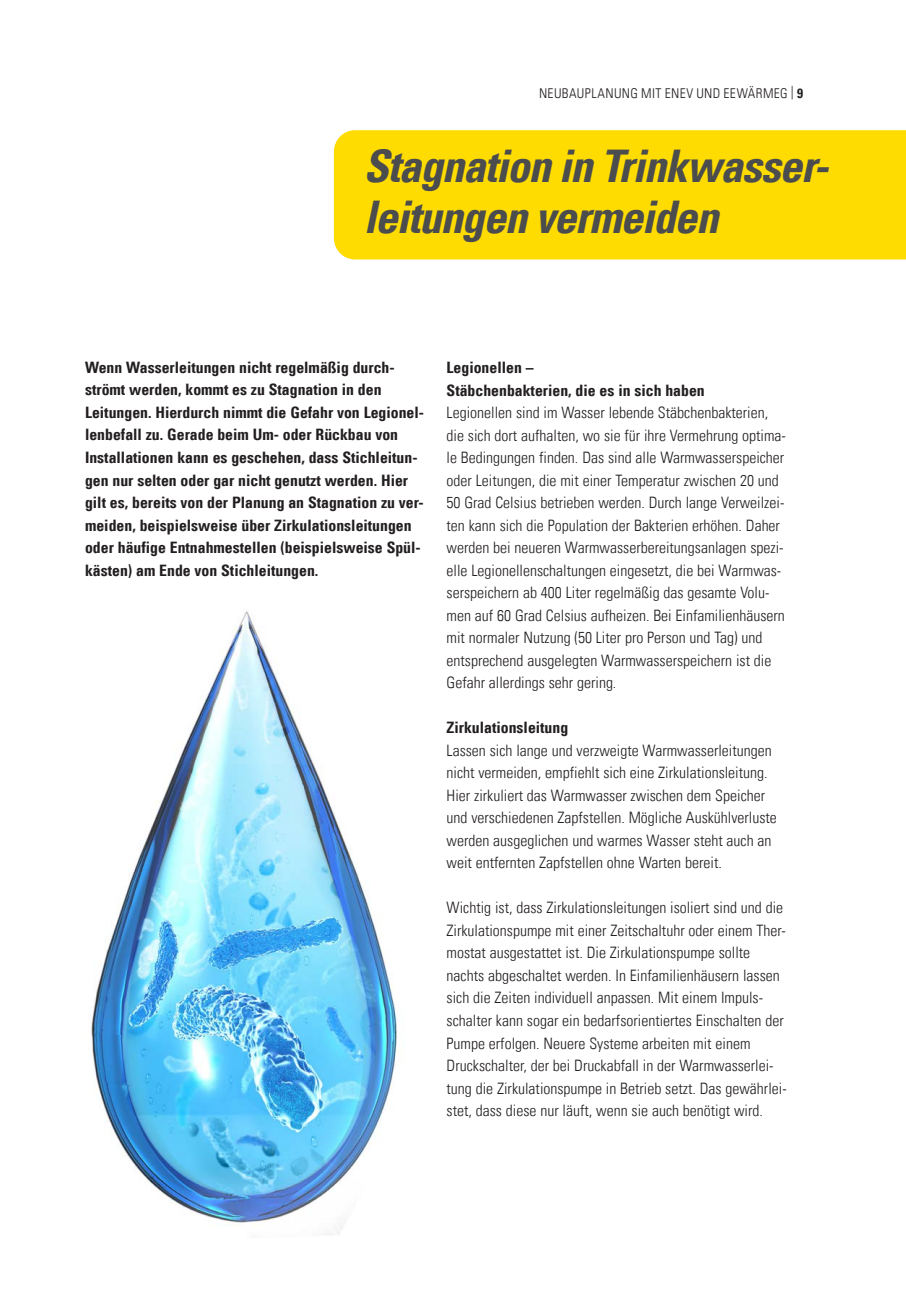
<style>
.page{position:relative;width:906px;height:1289px;background:#fff}
.page>*{position:absolute;margin:0;border:0;box-sizing:border-box;transform-origin:0 0}
.t1{font:italic 700 condensed 45px/51px "Univers LT";letter-spacing:-.025em;color:#4b4c4d}
.t2{font:300 condensed 15.75px/22.5px "Univers LT";color:#231f20}
.t3{font:700 condensed 15.75px/22.5px "Univers LT";color:#231f20}
.t4{font:300 condensed 13.5px "Univers LT";letter-spacing:.025em;color:#231f20}
.s1{font-weight:700}
</style>
<div class="page">
<div style="left:334px;top:130px;width:572px;height:129px;background:#ffdc01"></div>
<img style="left:91px;top:611px;width:307px;height:624px">
<p class="t4" style="left:539px;top:85px;width:265px">NEUBAUPLANUNG MIT ENEV UND EEWÄRMEG | <span class="s1">9</span></p>
<h1 class="t1" style="left:364px;top:140px;width:467px">Stagnation in Trinkwasser&shy;leitungen vermeiden</h1>
<p class="t3" style="left:85px;top:356px;width:340px">Wenn Wasserleitungen nicht regelmäßig durch&shy;strömt werden, kommt es zu Stagnation in den Leitungen. Hierdurch nimmt die Gefahr von Legionel&shy;lenbefall zu. Gerade beim Um- oder Rückbau von Installationen kann es geschehen, dass Stichleitun&shy;gen nur selten oder gar nicht genutzt werden. Hier gilt es, bereits von der Planung an Stagnation zu ver&shy;meiden, beispielsweise über Zirkulationsleitungen oder häufige Entnahmestellen (beispielsweise Spül&shy;kästen) am Ende von Stichleitungen.</p>
<p class="t3" style="left:446px;top:356px;width:260px">Legionellen –<br>Stäbchenbakterien, die es in sich haben</p>
<p class="t2" style="left:446px;top:401px;width:341px">Legionellen sind im Wasser lebende Stäbchenbakterien, die sich dort aufhalten, wo sie für ihre Vermehrung optima&shy;le Bedingungen finden. Das sind alle Warmwasserspeicher oder Leitungen, die mit einer Temperatur zwischen 20 und 50 Grad Celsius betrieben werden. Durch lange Verweilzei&shy;ten kann sich die Population der Bakterien erhöhen. Daher werden bei neueren Warmwasserbereitungsanlagen spezi&shy;elle Legionellenschaltungen eingesetzt, die bei Warmwas&shy;serspeichern ab 400 Liter regelmäßig das gesamte Volu&shy;men auf 60 Grad Celsius aufheizen. Bei Einfamilienhäusern mit normaler Nutzung (50 Liter pro Person und Tag) und entsprechend ausgelegten Warmwasserspeichern ist die Gefahr allerdings sehr gering.</p>
<p class="t3" style="left:446px;top:716px;width:123px">Zirkulationsleitung</p>
<p class="t2" style="left:446px;top:739px;width:332px">Lassen sich lange und verzweigte Warmwasserleitungen nicht vermeiden, empfiehlt sich eine Zirkulationsleitung.<br>Hier zirkuliert das Warmwasser zwischen dem Speicher und verschiedenen Zapfstellen. Mögliche Auskühlverluste werden ausgeglichen und warmes Wasser steht auch an weit entfernten Zapfstellen ohne Warten bereit.</p>
<p class="t2" style="left:446px;top:896px;width:341px">Wichtig ist, dass Zirkulationsleitungen isoliert sind und die Zirkulationspumpe mit einer Zeitschaltuhr oder einem Ther&shy;mostat ausgestattet ist. Die Zirkulationspumpe sollte nachts abgeschaltet werden. In Einfamilienhäusern lassen sich die Zeiten individuell anpassen. Mit einem Impuls&shy;schalter kann sogar ein bedarfsorientiertes Einschalten der Pumpe erfolgen. Neuere Systeme arbeiten mit einem Druckschalter, der bei Druckabfall in der Warmwasserlei&shy;tung die Zirkulationspumpe in Betrieb setzt. Das gewährlei&shy;stet, dass diese nur läuft, wenn sie auch benötigt wird.</p>
</div>
